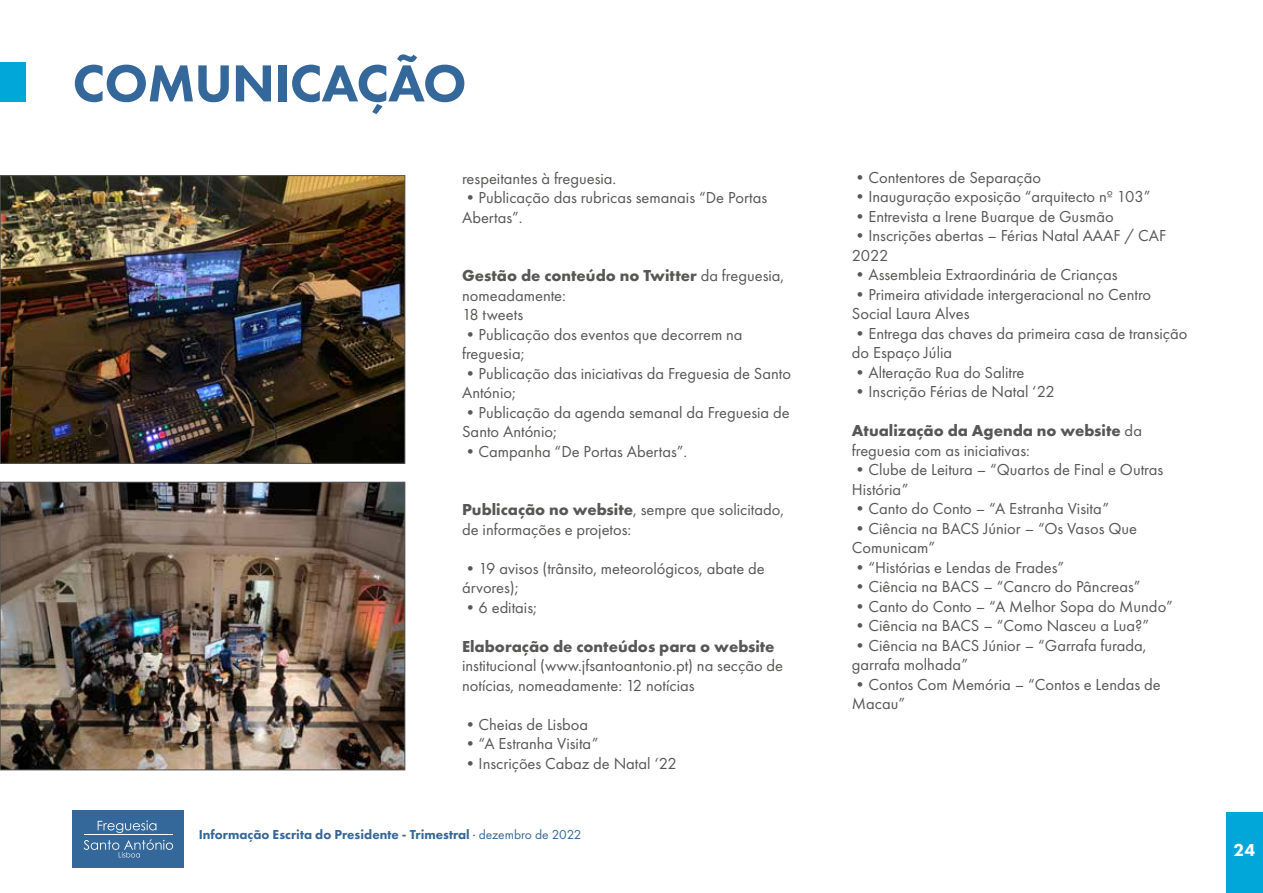
<style>
.page{position:relative;width:1263px;height:893px;background:#fff}
.page>*{position:absolute;margin:0;border:0;box-sizing:border-box;transform-origin:0 0}
.t1{font:800 54px "Futura PT";letter-spacing:-.015em;color:#34679a}
.t2{font:800 18px "Futura PT";color:#fff}
.t3{font:16.5px/19.5px "Futura PT";color:#575756}
.t4{font:700 16.5px/19.5px "Futura PT";color:#575756}
.t5{font:800 13.5px "Futura PT";color:#34679a}
.s1{font-weight:700}
.s2{font-weight:400}
</style>
<div class="page">
<div style="left:0;top:62px;width:26px;height:39px;background:#00a7d8"></div>
<div style="left:72px;top:810px;width:112px;height:57px;background:#34679a"></div>
<svg style="left:98px;top:820px;width:58px;height:13px"></svg>
<svg style="left:84px;top:839px;width:89px;height:18px"></svg>
<hr style="left:84px;top:834px;width:89px;height:1px;background:#fff">
<img style="left:2px;top:177px;width:401px;height:284px">
<div style="left:0;top:175px;width:405px;height:288px;border:1px solid #575756"></div>
<img style="left:2px;top:484px;width:401px;height:284px">
<div style="left:0;top:482px;width:405px;height:288px;border:1px solid #575756"></div>
<div style="left:1227px;top:812px;width:36px;height:81px;background:#00a7d8"></div>
<h1 class="t1" style="left:73px;top:50px;width:396px">COMUNICAÇÃO</h1>
<p class="t3" style="left:462px;top:168px;width:156px">respeitantes à freguesia.</p>
<p class="t3" style="left:462px;top:188px;width:307px">•Publicação das rubricas semanais “De Portas<br>Abertas”.</p>
<p class="t3" style="left:462px;top:266px;width:324px"><span class="s1">Gestão de conteúdo no Twitter</span> da freguesia, nomeadamente:<br>18 tweets</p>
<p class="t3" style="left:462px;top:324px;width:282px">•Publicação dos eventos que decorrem na freguesia;</p>
<p class="t3" style="left:462px;top:363px;width:330px">•Publicação das iniciativas da Freguesia de Santo<br>António;</p>
<p class="t3" style="left:462px;top:402px;width:329px">•Publicação da agenda semanal da Freguesia de<br>Santo António;</p>
<p class="t3" style="left:462px;top:441px;width:227px">•Campanha “De Portas Abertas”.</p>
<p class="t3" style="left:462px;top:500px;width:324px"><span class="s1">Publicação no website</span>, sempre que solicitado, de informações e projetos:</p>
<p class="t3" style="left:462px;top:558px;width:304px">•19 avisos (trânsito, meteorológicos, abate de árvores);</p>
<p class="t3" style="left:462px;top:597px;width:76px">•6 editais;</p>
<p class="t4" style="left:462px;top:636px;width:314px">Elaboração de conteúdos para o website</p>
<p class="t3" style="left:462px;top:656px;width:323px">institucional (www.jfsantoantonio.pt) na secção de notícias, nomeadamente: 12 notícias</p>
<p class="t3" style="left:462px;top:714px;width:128px">•Cheias de Lisboa</p>
<p class="t3" style="left:462px;top:734px;width:138px">•“A Estranha Visita”</p>
<p class="t3" style="left:462px;top:753px;width:216px">•Inscrições Cabaz de Natal ‘22</p>
<p class="t5" style="left:199px;top:826px;width:384px">Informação Escrita do Presidente - Trimestral <span class="s2">· dezembro de 2022</span></p>
<p class="t3" style="left:852px;top:167px;width:191px">•Contentores de Separação</p>
<p class="t3" style="left:852px;top:187px;width:300px">•Inauguração exposição “arquitecto nº 103”</p>
<p class="t3" style="left:852px;top:206px;width:263px">•Entrevista a Irene Buarque de Gusmão</p>
<p class="t3" style="left:852px;top:226px;width:316px">•Inscrições abertas – Férias Natal AAAF / CAF<br>2022</p>
<p class="t3" style="left:852px;top:265px;width:267px">•Assembleia Extraordinária de Crianças</p>
<p class="t3" style="left:852px;top:284px;width:301px">•Primeira atividade intergeracional no Centro<br>Social Laura Alves</p>
<p class="t3" style="left:852px;top:323px;width:337px">•Entrega das chaves da primeira casa de transição do Espaço Júlia</p>
<p class="t3" style="left:852px;top:362px;width:174px">•Alteração Rua do Salitre</p>
<p class="t3" style="left:852px;top:382px;width:204px">•Inscrição Férias de Natal ‘22</p>
<p class="t4" style="left:852px;top:421px;width:292px">Atualização da Agenda no website <span class="s2">da freguesia com as iniciativas:</span></p>
<p class="t3" style="left:852px;top:460px;width:313px">•Clube de Leitura – “Quartos de Final e Outras<br>História”</p>
<p class="t3" style="left:852px;top:499px;width:259px">•Canto do Conto – “A Estranha Visita”</p>
<p class="t3" style="left:852px;top:518px;width:287px">•Ciência na BACS Júnior – “Os Vasos Que<br>Comunicam”</p>
<p class="t3" style="left:852px;top:557px;width:214px">•“Histórias e Lendas de Frades”</p>
<p class="t3" style="left:852px;top:577px;width:290px">•Ciência na BACS – “Cancro do Pâncreas”</p>
<p class="t3" style="left:852px;top:596px;width:323px">•Canto do Conto – “A Melhor Sopa do Mundo”</p>
<p class="t3" style="left:852px;top:616px;width:299px">•Ciência na BACS – “Como Nasceu a Lua?”</p>
<p class="t3" style="left:852px;top:635px;width:296px">•Ciência na BACS Júnior – “Garrafa furada, garrafa molhada”</p>
<p class="t3" style="left:852px;top:674px;width:310px">•Contos Com Memória – “Contos e Lendas de<br>Macau”</p>
<p class="t2" style="left:1233px;top:839px;width:23px">24</p>
</div>
